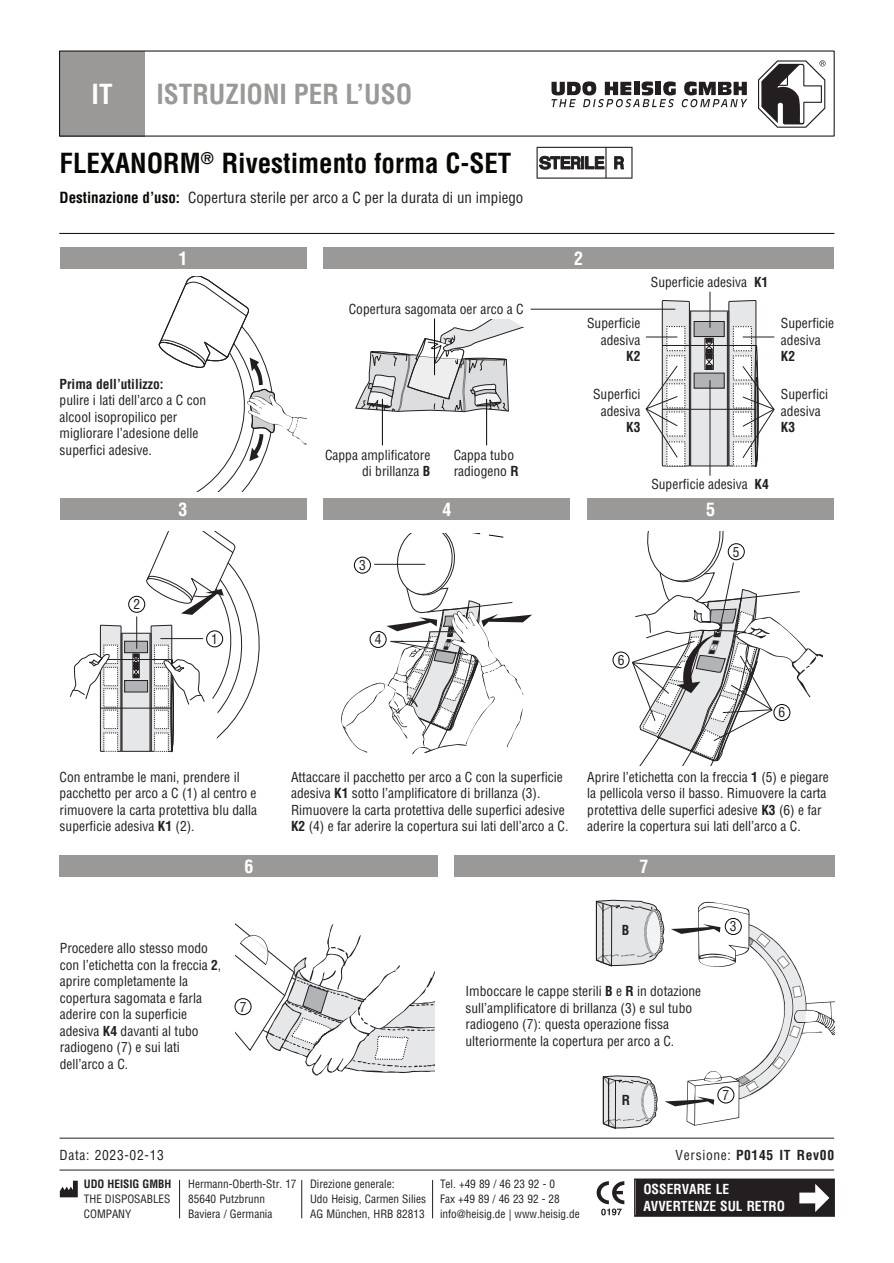
<style>
.page{position:relative;width:894px;height:1263px;background:#fff}
.page>*{position:absolute;margin:0;border:0;box-sizing:border-box;transform-origin:0 0}
.t1{font:700 condensed 27px "Helvetica";color:#080704}
.t2{font:700 condensed 27px "Helvetica";color:#9a9998}
.t3{font:700 condensed 27px "Helvetica";color:#fff}
.t4{font:700 condensed 18px "Helvetica";color:#fff}
.t5{font:condensed 15px "Helvetica";color:#231f20}
.t6{font:condensed 13.5px/16.5px "Helvetica";color:#231f20}
.t7{font:700 condensed 13.5px/16.5px "Helvetica";color:#fff}
.t8{font:700 condensed 13.5px "Helvetica";color:#231f20}
.t9{font:700 condensed 13.5px "Helvetica";letter-spacing:.05em;color:#231f20}
.t10{font:condensed 13.5px "Helvetica";letter-spacing:.05em;color:#231f20}
.t11{font:condensed 11.25px/15px "Helvetica";color:#231f20}
.t12{font:700 condensed 11.25px "Helvetica";color:#231f20}
.s1{font-weight:700;color:#080704}
.s2{font-weight:700}
.s3{font-weight:400}
</style>
<div class="page">
<div style="left:60px;top:51px;width:85px;height:85px;background:#9a9998"></div>
<hr style="left:60px;top:1170px;width:773px;height:1px;background:#231f20">
<hr style="left:60px;top:1138px;width:773px;height:1px;background:#231f20">
<div style="left:635px;top:1180px;width:198px;height:35px;background:#231f20"></div>
<div style="left:634px;top:1178px;width:200px;height:39px;border:2px solid #231f20"></div>
<svg style="left:596px;top:1181px;width:28px;height:34px"></svg>
<div style="left:60px;top:1180px;width:18px;height:19px;background:#b3b1b2"></div>
<svg style="left:60px;top:1181px;width:18px;height:16px"></svg>
<hr style="left:179px;top:1180px;width:1px;height:38px;background:#231f20">
<hr style="left:301px;top:1180px;width:1px;height:38px;background:#231f20">
<hr style="left:432px;top:1180px;width:1px;height:38px;background:#231f20">
<svg style="left:799px;top:1184px;width:30px;height:28px"></svg>
<svg style="left:551px;top:81px;width:124px;height:26px"></svg>
<svg style="left:681px;top:81px;width:66px;height:26px"></svg>
<svg style="left:758px;top:60px;width:67px;height:68px"></svg>
<svg style="left:536px;top:147px;width:96px;height:32px"></svg>
<hr style="left:60px;top:233px;width:773px;height:1px;background:#080704">
<svg style="left:595px;top:900px;width:238px;height:229px"></svg>
<svg style="left:69px;top:532px;width:188px;height:221px"></svg>
<div style="left:60px;top:247px;width:246px;height:22px;background:#9a9998"></div>
<div style="left:323px;top:498px;width:247px;height:22px;background:#9a9998"></div>
<div style="left:454px;top:855px;width:379px;height:21px;background:#9a9998"></div>
<div style="left:323px;top:247px;width:510px;height:22px;background:#9a9998"></div>
<div style="left:587px;top:498px;width:246px;height:22px;background:#9a9998"></div>
<div style="left:60px;top:498px;width:246px;height:22px;background:#9a9998"></div>
<div style="left:60px;top:855px;width:378px;height:21px;background:#9a9998"></div>
<div style="left:206px;top:630px;width:17px;height:17px;background:#fff;border:1px solid #080704;border-radius:50%"></div>
<div style="left:612px;top:652px;width:17px;height:16px;background:#fff;border:1px solid #080704;border-radius:50%"></div>
<div style="left:724px;top:918px;width:17px;height:17px;background:#fff;border:1px solid #080704;border-radius:50%"></div>
<div style="left:717px;top:1086px;width:17px;height:17px;background:#fff;border:1px solid #080704;border-radius:50%"></div>
<div style="left:128px;top:596px;width:17px;height:17px;background:#fff;border:1px solid #080704;border-radius:50%"></div>
<svg style="left:158px;top:276px;width:148px;height:215px"></svg>
<svg style="left:355px;top:319px;width:170px;height:110px"></svg>
<div style="left:689px;top:311px;width:39px;height:155px;background:#e6e7e9"></div>
<div style="left:689px;top:311px;width:39px;height:155px;border:1px solid #231f20"></div>
<div style="left:693px;top:321px;width:31px;height:16px;background:#b2b3b7"></div>
<div style="left:693px;top:321px;width:31px;height:16px;border:1px solid #231f20"></div>
<svg style="left:704px;top:338px;width:9px;height:32px"></svg>
<div style="left:693px;top:373px;width:31px;height:15px;background:#b2b3b7"></div>
<hr style="left:662px;top:345px;width:93px;height:1px;background:#231f20">
<hr style="left:662px;top:409px;width:94px;height:1px;background:#231f20">
<hr style="left:690px;top:311px;width:1px;height:155px;background:#231f20">
<hr style="left:726px;top:311px;width:1px;height:155px;background:#231f20">
<svg style="left:235px;top:923px;width:199px;height:153px"></svg>
<hr style="left:434px;top:319px;width:1px;height:56px;background:#080704">
<hr style="left:382px;top:399px;width:1px;height:46px;background:#080704">
<hr style="left:486px;top:399px;width:1px;height:46px;background:#080704">
<hr style="left:530px;top:309px;width:144px;height:1px;background:#231f20">
<hr style="left:709px;top:292px;width:1px;height:35px;background:#231f20">
<hr style="left:709px;top:381px;width:1px;height:94px;background:#231f20">
<svg style="left:727px;top:300px;width:48px;height:167px"></svg>
<svg style="left:644px;top:300px;width:46px;height:167px"></svg>
<hr style="left:136px;top:617px;width:1px;height:31px;background:#231f20">
<hr style="left:161px;top:638px;width:42px;height:1px;background:#231f20">
<svg style="left:628px;top:532px;width:194px;height:234px"></svg>
<svg style="left:341px;top:533px;width:191px;height:222px"></svg>
<div style="left:234px;top:998px;width:17px;height:17px;background:#fff;border:1px solid #080704;border-radius:50%"></div>
<h1 class="t3" style="left:92px;top:84px;width:23px">IT</h1>
<h1 class="t2" style="left:156px;top:84px;width:257px">ISTRUZIONI PER L’USO</h1>
<h1 class="t1" style="left:60px;top:152px;width:453px">FLEXANORM<sup>®</sup> Rivestimento forma C-SET</h1>
<p class="t5" style="left:60px;top:192px;width:465px"><span class="s1">Destinazione d’uso:</span> Copertura sterile per arco a C per la durata di un impiego</p>
<h2 class="t4" style="left:178px;top:252px;width:10px">1</h2>
<p class="t8" style="left:60px;top:379px;width:105px">Prima dell’utilizzo:</p>
<p class="t6" style="left:60px;top:393px;width:148px">pulire i lati dell’arco a C con alcool isopropilico per migliorare l’adesione delle superfici adesive.</p>
<p class="t6" style="left:348px;top:302px;width:176px">Copertura sagomata oer arco a C</p>
<p class="t6" style="left:325px;top:448px;width:107px;text-align:right">Cappa amplificatore di brillanza <span class="s2">B</span></p>
<p class="t6" style="left:453px;top:448px;width:66px">Cappa tubo radiogeno <span class="s2">R</span></p>
<h2 class="t4" style="left:574px;top:252px;width:10px">2</h2>
<p class="t6" style="left:587px;top:316px;width:55px;text-align:right">Superficie adesiva</p>
<p class="t8" style="left:626px;top:351px;width:16px">K2</p>
<p class="t6" style="left:593px;top:387px;width:49px;text-align:center">Superfici adesiva</p>
<p class="t8" style="left:626px;top:422px;width:16px">K3</p>
<p class="t6" style="left:650px;top:275px;width:119px">Superficie adesiva <span class="s2">K1</span></p>
<p class="t6" style="left:651px;top:477px;width:119px">Superficie adesiva <span class="s2">K4</span></p>
<p class="t6" style="left:133px;top:597px;width:8px">2</p>
<h2 class="t4" style="left:178px;top:503px;width:10px">3</h2>
<h2 class="t4" style="left:706px;top:503px;width:10px">5</h2>
<h2 class="t4" style="left:442px;top:503px;width:10px">4</h2>
<p class="t6" style="left:359px;top:558px;width:8px">3</p>
<p class="t6" style="left:732px;top:545px;width:8px">5</p>
<p class="t6" style="left:211px;top:632px;width:8px">1</p>
<p class="t6" style="left:374px;top:632px;width:8px">4</p>
<p class="t6" style="left:617px;top:653px;width:8px">6</p>
<p class="t6" style="left:780px;top:316px;width:55px">Superficie adesiva</p>
<p class="t8" style="left:780px;top:351px;width:16px">K2</p>
<p class="t6" style="left:780px;top:387px;width:49px">Superfici adesiva</p>
<p class="t8" style="left:780px;top:422px;width:16px">K3</p>
<p class="t6" style="left:778px;top:705px;width:8px">6</p>
<p class="t6" style="left:60px;top:770px;width:199px">Con entrambe le mani, prendere il pacchetto per arco a C (1) al centro e rimuovere la carta protettiva blu dalla superficie adesiva <span class="s2">K1</span> (2).</p>
<p class="t6" style="left:291px;top:770px;width:279px">Attaccare il pacchetto per arco a C con la superficie adesiva <span class="s2">K1</span> sotto l’amplificatore di brillanza (3).<br>Rimuovere la carta protettiva delle superfici adesive <span class="s2">K2</span> (4) e far aderire la copertura sui lati dell’arco a C.</p>
<p class="t6" style="left:587px;top:770px;width:243px">Aprire l’etichetta con la freccia <span class="s2">1</span> (5) e piegare la pellicola verso il basso. Rimuovere la carta protettiva delle superfici adesive <span class="s2">K3</span> (6) e far aderire la copertura sui lati dell’arco a C.</p>
<h2 class="t4" style="left:244px;top:859px;width:10px">6</h2>
<p class="t6" style="left:60px;top:941px;width:163px">Procedere allo stesso modo con l’etichetta con la freccia <span class="s2">2</span>, aprire completamente la copertura sagomata e farla aderire con la superficie adesiva <span class="s2">K4</span> davanti al tubo radiogeno (7) e sui lati dell’arco a C.</p>
<p class="t6" style="left:239px;top:999px;width:8px">7</p>
<h2 class="t4" style="left:639px;top:859px;width:10px">7</h2>
<p class="t8" style="left:621px;top:924px;width:9px">B</p>
<p class="t6" style="left:465px;top:984px;width:237px">Imboccare le cappe sterili <span class="s2">B</span> e <span class="s2">R</span> in dotazione sull’amplificatore di brillanza (3) e sul tubo radiogeno (7): questa operazione fissa ulteriormente la copertura per arco a C.</p>
<p class="t8" style="left:621px;top:1095px;width:10px">R</p>
<p class="t6" style="left:729px;top:919px;width:8px">3</p>
<p class="t6" style="left:722px;top:1088px;width:8px">7</p>
<p class="t10" style="left:60px;top:1150px;width:106px">Data: 2023-02-13</p>
<p class="t9" style="left:675px;top:1150px;width:160px"><span class="s3">Versione:</span> P0145 IT Rev00</p>
<p class="t7" style="left:643px;top:1182px;width:143px">OSSERVARE LE<br>AVVERTENZE SUL RETRO</p>
<p class="t12" style="left:84px;top:1180px;width:89px">UDO HEISIG GMBH</p>
<p class="t11" style="left:84px;top:1193px;width:88px">THE DISPOSABLES<br>COMPANY</p>
<p class="t11" style="left:188px;top:1178px;width:110px">Hermann-Oberth-Str. 17<br>85640 Putzbrunn<br>Baviera / Germania</p>
<p class="t11" style="left:440px;top:1178px;width:141px">Tel. +49 89 / 46 23 92 - 0<br>Fax +49 89 / 46 23 92 - 28 info@heisig.de | www.heisig.de</p>
<p class="t11" style="left:310px;top:1178px;width:117px">Direzione generale:<br>Udo Heisig, Carmen Silies<br>AG München, HRB 82813</p>
</div>
